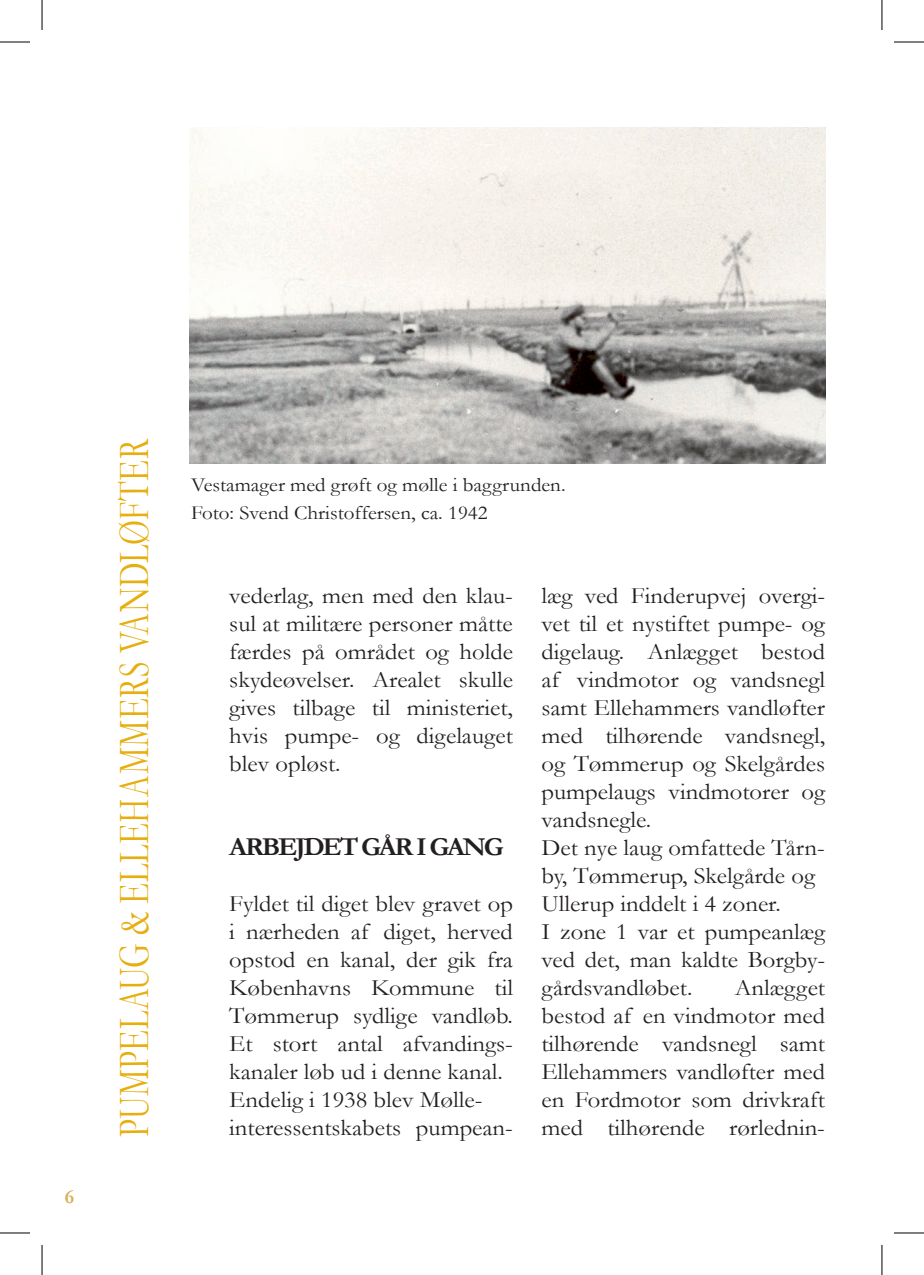
<style>
.page{position:relative;width:924px;height:1275px;background:#fff}
.page>*{position:absolute;margin:0;border:0;box-sizing:border-box;transform-origin:0 0}
.t1{font:44.8px "Garamond";letter-spacing:.015em;color:#e6ae0e;scale:.71 1}
.t2{font:700 26px "Garamond";letter-spacing:-.08em;color:#231f20;scale:1.05 1}
.t3{font:23.6px/28px "Garamond";color:#231f20;text-align:justify;scale:1.05 1}
.t4{font:20px/28px "Garamond";color:#231f20;scale:1.05 1}
.t5{font:700 20px "Garamond";color:#d6b059}
</style>
<div class="page">
<img style="left:190px;top:127px;width:634px;height:336px">
<hr style="left:0;top:42px;width:30px;height:1px;background:#000">
<hr style="left:893px;top:42px;width:30px;height:1px;background:#000">
<hr style="left:0;top:1232px;width:30px;height:1px;background:#000">
<hr style="left:893px;top:1232px;width:30px;height:1px;background:#000">
<hr style="left:42px;top:0;width:1px;height:30px;background:#000">
<hr style="left:42px;top:1245px;width:1px;height:30px;background:#000">
<hr style="left:881px;top:0;width:1px;height:30px;background:#000">
<hr style="left:881px;top:1245px;width:1px;height:30px;background:#000">
<p class="t5" style="left:65px;top:1182px;width:11px">6</p>
<h1 class="t1" style="left:104px;top:1137px;width:985px;rotate:-90deg">pumpelaug &amp; ellehammers vandløfter</h1>
<p class="t4" style="left:191px;top:470px;width:358px">Vestamager med grøft og mølle i baggrunden.<br>Foto: Svend Christoffersen, ca. 1942</p>
<p class="t3" style="left:229px;top:581px;width:272px">vederlag, men med den klau&shy;sul at militære personer måtte færdes på området og holde skydeøvelser. Arealet skulle gives tilbage til ministeriet, hvis pumpe- og digelauget blev opløst.</p>
<p class="t2" style="left:229px;top:829px;width:261px">ARBEJDET GÅR I GANG</p>
<p class="t3" style="left:229px;top:889px;width:271px;text-align:left">Fyldet til diget blev gravet op i nærheden af diget, herved opstod en kanal, der gik fra<br>Københavns Kommune til<br>Tømmerup sydlige vandløb.<br>Et stort antal afvandings&shy;kanaler løb ud i denne kanal.<br>Endelig i 1938 blev Mølle&shy;interessentskabets pumpean-</p>
<p class="t3" style="left:541px;top:581px;width:272px;text-align:left">læg ved Finderupvej overgi&shy;vet til et nystiftet pumpe- og digelaug. Anlægget bestod af vindmotor og vandsnegl samt Ellehammers vandløfter med tilhørende vandsnegl, og Tømmerup og Skelgårdes pumpelaugs vindmotorer og vandsnegle.<br>Det nye laug omfattede Tårn&shy;by, Tømmerup, Skelgårde og<br>Ullerup inddelt i 4 zoner.<br>I zone 1 var et pumpeanlæg ved det, man kaldte Borgby&shy;gårdsvandløbet.</p>
<p class="t3" style="left:541px;top:973px;width:272px;text-indent:193px">Anlægget bestod af en vindmotor med tilhørende vandsnegl samt Ellehammers vandløfter med en Fordmotor som drivkraft med tilhørende rørlednin-</p>
</div>
